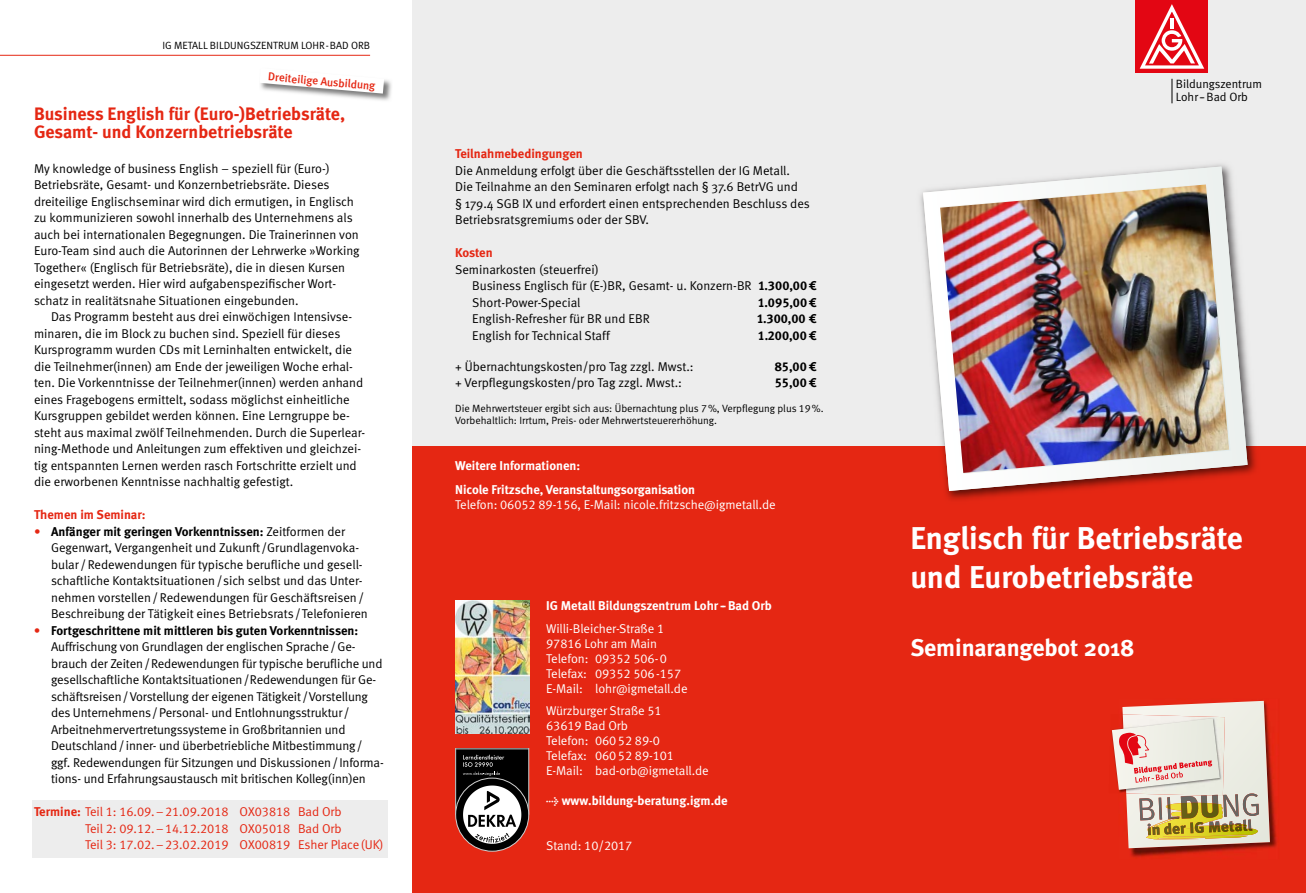
<style>
.page{position:relative;width:1306px;height:893px;background:#fff}
.page>*{position:absolute;margin:0;border:0;box-sizing:border-box;transform-origin:0 0}
.t1{font:700 31.5px/39px "Meta";color:#fff}
.t2{font:700 24px "Meta";letter-spacing:-.005em;color:#fff}
.t3{font:700 18px/18px "Meta";color:#e52713}
.t4{font:12.75px/16.5px "Meta Normal";letter-spacing:-.005em;color:#000}
.t5{font:12.75px/15px "Meta Normal LF";letter-spacing:-.005em;color:#fff}
.t6{font:12.75px/16.5px "Meta Normal LF";color:#000}
.t7{font:700 12.75px/24px "Meta";letter-spacing:-.005em;color:#fff}
.t8{font:12.75px/16.5px "Meta Normal LF";letter-spacing:-.005em;color:#e52713}
.t9{font:700 12.75px "Meta";color:#000}
.t10{font:700 12.75px "Meta";color:#e52713}
.t11{font:12.75px "Meta Bold LF";letter-spacing:.01em;color:#000}
.t12{font:12px/12.9px "Meta Normal LF";letter-spacing:-.005em;color:#000}
.t13{font:500 11.4px "Meta";color:#e52713}
.t14{font:10.5px/12px "Meta Normal LF";color:#000}
.t15{font:10.5px "Meta Normal";color:#000}
.s1{font-family:"Meta Normal";font-weight:400;color:#e52713}
.s2{font-family:"Meta Normal";font-weight:400}
.s3{color:#e52713}
.s4{font-family:"Meta";font-weight:700}
.s5{font-family:"Meta Bold LF"}
.s6{font-family:"Meta Normal"}
.s7{font-family:"Meta Medium Expert";font-weight:400}
</style>
<div class="page">
<hr style="left:0;top:55px;width:370px;height:1px;background:#e52713">
<div style="left:32px;top:800px;width:355px;height:57px;background:#ededed"></div>
<div style="left:412px;top:0;width:893px;height:468px;background:#ededed"></div>
<div style="left:412px;top:446px;width:893px;height:447px;background:#e52713"></div>
<svg style="left:1135px;top:0;width:73px;height:72px"></svg>
<svg style="left:1171px;top:79px;width:1px;height:24px"></svg>
<img style="left:920px;top:164px;width:337px;height:336px">
<svg style="left:923px;top:167px;width:324px;height:324px"></svg>
<img style="left:1124px;top:700px;width:153px;height:158px">
<svg style="left:1111px;top:707px;width:147px;height:133px"></svg>
<img style="left:312px;top:79px;width:80px;height:22px">
<svg style="left:260px;top:79px;width:124px;height:15px"></svg>
<div style="left:455px;top:778px;width:74px;height:73px;background:#000;border-radius:50%"></div>
<svg style="left:455px;top:748px;width:74px;height:96px"></svg>
<img style="left:940px;top:184px;width:289px;height:289px">
<img style="left:455px;top:600px;width:74px;height:134px">
<p class="t15" style="left:162px;top:39px;width:209px">IG METALL BILDUNGSZENTRUM LOHR-BAD ORB</p>
<p class="t13" style="left:269px;top:70px;width:109px;rotate:5deg">Dreiteilige Ausbildung</p>
<h3 class="t3" style="left:34px;top:104px;width:312px">Business English für (Euro-)Betriebsräte,<br>Gesamt- und Konzernbetriebsräte</h3>
<p class="t4" style="left:34px;top:160px;width:327px">My knowledge of business English – speziell für (Euro-)<br>Betriebsräte, Gesamt- und Konzernbetriebsräte. Dieses dreiteilige Englischseminar wird dich ermutigen, in Englisch zu kommunizieren sowohl innerhalb des Unternehmens als auch bei internationalen Begegnungen. Die Trainerinnen von Euro-Team sind auch die Autorinnen der Lehrwerke »Working Together« (Englisch für Betriebsräte), die in diesen Kursen eingesetzt werden. Hier wird aufgabenspezifischer Wort&shy;schatz in realitätsnahe Situationen eingebunden.</p>
<p class="t4" style="left:34px;top:308px;width:333px;text-indent:17px">Das Programm besteht aus drei einwöchigen Intensivse&shy;minaren, die im Block zu buchen sind. Speziell für dieses Kursprogramm wurden CDs mit Lerninhalten entwickelt, die die Teilnehmer(innen) am Ende der jeweiligen Woche erhal&shy;ten. Die Vorkenntnisse der Teilnehmer(innen) werden anhand eines Fragebogens ermittelt, sodass möglichst einheitliche Kursgruppen gebildet werden können. Eine Lerngruppe be&shy;steht aus maximal zwölf Teilnehmenden. Durch die Superlear&shy;ning-Methode und Anleitungen zum effektiven und gleichzei&shy;tig entspannten Lernen werden rasch Fortschritte erzielt und die erworbenen Kenntnisse nachhaltig gefestigt.</p>
<p class="t10" style="left:34px;top:507px;width:113px">Themen im Seminar:</p>
<p class="t9" style="left:34px;top:523px;width:312px"><span class="s1">•</span> Anfänger mit geringen Vorkenntnissen: <span class="s2">Zeitformen der</span></p>
<p class="t4" style="left:51px;top:539px;width:318px">Gegenwart, Vergangenheit und Zukunft /Grundlagenvoka&shy;bular /Redewendungen für typische berufliche und gesell&shy;schaftliche Kontaktsituationen/sich selbst und das Unter&shy;nehmen vorstellen/Redewendungen für Geschäftsreisen/ Beschreibung der Tätigkeit eines Betriebsrats/Telefonieren</p>
<p class="t9" style="left:34px;top:622px;width:326px"><span class="s3">•</span> Fortgeschrittene mit mittleren bis guten Vorkenntnissen:</p>
<p class="t4" style="left:51px;top:638px;width:334px">Auffrischung von Grundlagen der englischen Sprache/Ge&shy;brauch der Zeiten/Redewendungen für typische berufliche und gesellschaftliche Kontaktsituationen/Redewendungen für Ge&shy;schäftsreisen/Vorstellung der eigenen Tätigkeit/Vorstellung des Unternehmens/Personal- und Entlohnungsstruktur/ Arbeitnehmervertretungssysteme in Großbritannien und Deutschland/inner- und überbetriebliche Mitbestimmung/ ggf. Redewendungen für Sitzungen und Diskussionen/Informa&shy;tions- und Erfahrungsaustausch mit britischen Kolleg(inn)en</p>
<p class="t8" style="left:85px;top:803px;width:300px;text-indent:-51px"><span class="s4">Termine:</span> Teil 1: 16.09.–21.09.2018 OX03818 Bad Orb<br>Teil 2: 09.12.–14.12.2018 OX05018 Bad Orb<br>Teil 3: 17.02.–23.02.2019 OX00819 Esher Place (UK)</p>
<p class="t10" style="left:455px;top:146px;width:129px">Teilnahmebedingungen</p>
<p class="t4" style="left:455px;top:162px;width:356px">Die Anmeldung erfolgt über die Geschäftsstellen der IG Metall.<br>Die Teilnahme an den Seminaren erfolgt nach § 37.6 BetrVG und<br>§ 179.4 SGB IX und erfordert einen entsprechenden Beschluss des Betriebsratsgremiums oder der SBV.</p>
<p class="t10" style="left:455px;top:245px;width:39px">Kosten</p>
<p class="t6" style="left:472px;top:261px;width:346px;text-indent:-17px">Seminarkosten (steuerfrei)<br>Business Englisch für (E-)BR, Gesamt- u. Konzern-BR <span class="s5">1.300,00€<br></span>Short-Power-Special</p>
<p class="t11" style="left:758px;top:294px;width:60px">1.095,00€</p>
<p class="t6" style="left:472px;top:311px;width:179px">English-Refresher für BR und EBR</p>
<p class="t11" style="left:756px;top:311px;width:62px">1.300,00 €</p>
<p class="t6" style="left:472px;top:327px;width:139px">English for Technical Staff</p>
<p class="t11" style="left:757px;top:327px;width:61px">1.200,00€</p>
<p class="t6" style="left:455px;top:358px;width:240px"><span class="s6">+</span> Übernachtungskosten/pro Tag zzgl. Mwst.:</p>
<p class="t11" style="left:774px;top:358px;width:44px">85,00€</p>
<p class="t6" style="left:455px;top:374px;width:228px">+ Verpflegungskosten/pro Tag zzgl. Mwst.:</p>
<p class="t11" style="left:775px;top:375px;width:43px">55,00€</p>
<p class="t14" style="left:455px;top:402px;width:370px">Die Mehrwertsteuer ergibt sich aus: Übernachtung plus 7%, Verpflegung plus 19%.<br>Vorbehaltlich: Irrtum, Preis- oder Mehrwertsteuererhöhung.</p>
<p class="t7" style="left:455px;top:454px;width:241px">Weitere Informationen:<br>Nicole Fritzsche, Veranstaltungsorganisation</p>
<p class="t5" style="left:455px;top:497px;width:322px">Telefon: 06052 89-156, E-Mail: nicole.fritzsche@igmetall.de</p>
<p class="t7" style="left:546px;top:594px;width:227px">IG Metall Bildungszentrum Lohr -- Bad Orb</p>
<p class="t5" style="left:546px;top:621px;width:143px">Willi-Bleicher-Straße 1<br>97816 Lohr am Main<br>Telefon: 09352 506-0<br>Telefax: 09352 506-157<br>E-Mail: lohr@igmetall.de</p>
<p class="t5" style="left:546px;top:703px;width:164px">Würzburger Straße 51<br>63619 Bad Orb<br>Telefon: 06052 89-0<br>Telefax: 06052 89-101<br>E-Mail: bad-orb@igmetall.de</p>
<p class="t7" style="left:546px;top:789px;width:183px"><span class="s7">t</span> www.bildung-beratung.igm.de</p>
<p class="t5" style="left:546px;top:838px;width:88px">Stand: 10/2017</p>
<p class="t12" style="left:1175px;top:78px;width:88px">Bildungszentrum<br>Lohr--Bad Orb</p>
<h1 class="t1" style="left:910px;top:518px;width:334px">Englisch für Betriebsräte und Eurobetriebsräte</h1>
<h2 class="t2" style="left:910px;top:632px;width:226px">Seminarangebot 2018</h2>
</div>
